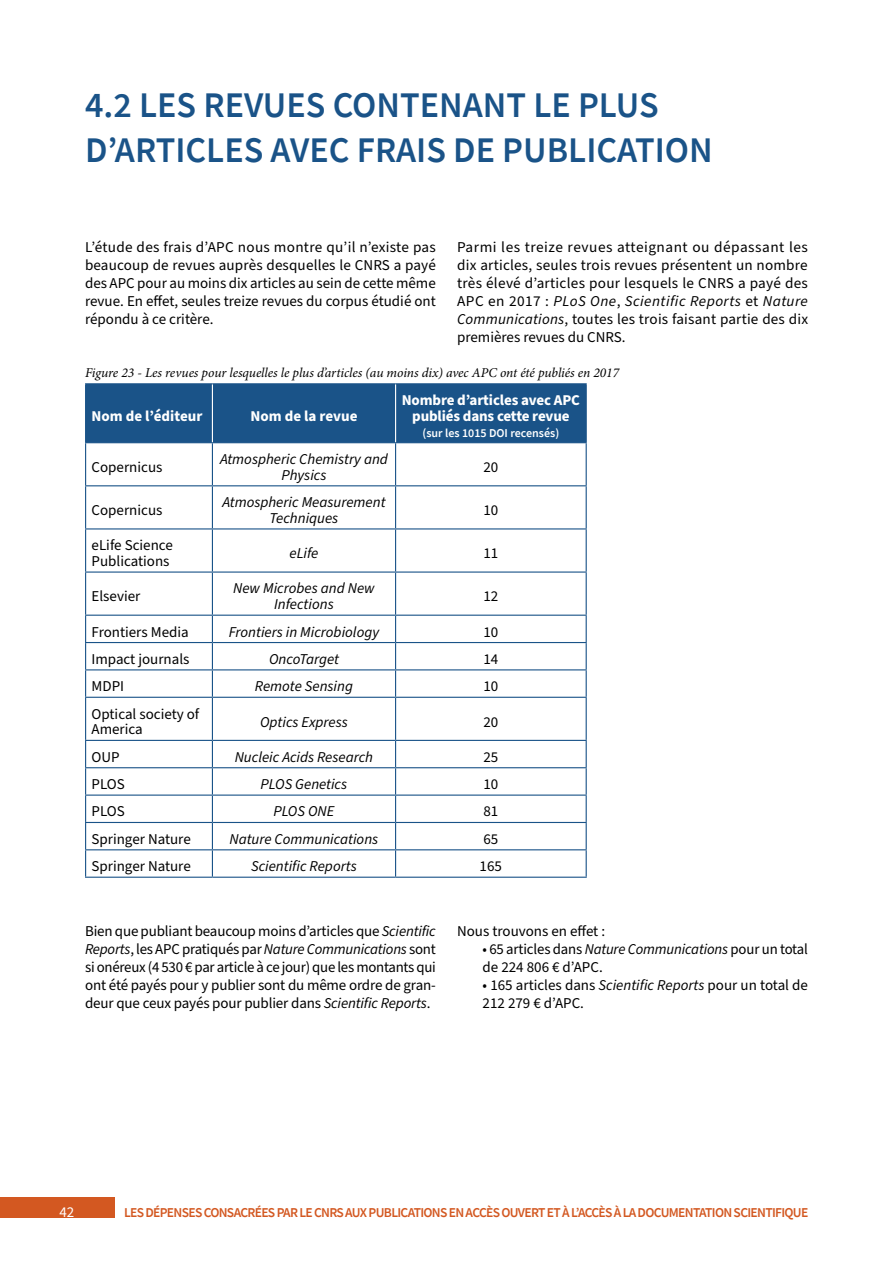
<style>
.page{position:relative;width:893px;height:1263px;background:#fff}
.page>*{position:absolute;margin:0;border:0;box-sizing:border-box;transform-origin:0 0}
.t1{font:600 36px/45px "Source Sans Pro";color:#1a5388}
.t2{font:15px/18px "Source Sans Pro";color:#000}
.t3{font:italic 15px/15.8px "Source Sans Pro";color:#000;text-align:center}
.t4{font:700 15px/15.8px "Source Sans Pro";letter-spacing:-.01em;color:#fff;text-align:center}
.t5{font:15px "Source Sans Pro";color:#fff}
.t6{font:600 13.5px "Source Sans Pro";letter-spacing:-.05em;color:#d35821}
.t7{font:italic 13.5px "Minion Pro";letter-spacing:-.01em;color:#000}
.t8{font:600 12px "Source Sans Pro";color:#fff}
.s1{font-style:italic}
</style>
<div class="page">
<div style="left:0;top:1197px;width:115px;height:21px;background:#d35821"></div>
<div style="left:86px;top:384px;width:500px;height:58px;background:#1a5388"></div>
<hr style="left:85px;top:383px;width:127px;height:1px;background:#1a5388">
<hr style="left:85px;top:384px;width:1px;height:58px;background:#1a5388">
<hr style="left:212px;top:383px;width:184px;height:1px;background:#1a5388">
<hr style="left:396px;top:383px;width:191px;height:1px;background:#1a5388">
<hr style="left:586px;top:384px;width:1px;height:58px;background:#1a5388">
<hr style="left:85px;top:442px;width:127px;height:1px;background:#1a5388">
<hr style="left:85px;top:443px;width:1px;height:42px;background:#1a5388">
<hr style="left:212px;top:442px;width:184px;height:1px;background:#1a5388">
<hr style="left:212px;top:443px;width:1px;height:42px;background:#1a5388">
<hr style="left:396px;top:442px;width:191px;height:1px;background:#1a5388">
<hr style="left:395px;top:443px;width:1px;height:42px;background:#1a5388">
<hr style="left:586px;top:443px;width:1px;height:42px;background:#1a5388">
<hr style="left:85px;top:485px;width:127px;height:1px;background:#1a5388">
<hr style="left:85px;top:486px;width:1px;height:42px;background:#1a5388">
<hr style="left:212px;top:485px;width:184px;height:1px;background:#1a5388">
<hr style="left:212px;top:486px;width:1px;height:42px;background:#1a5388">
<hr style="left:396px;top:485px;width:191px;height:1px;background:#1a5388">
<hr style="left:395px;top:486px;width:1px;height:42px;background:#1a5388">
<hr style="left:586px;top:486px;width:1px;height:42px;background:#1a5388">
<hr style="left:85px;top:528px;width:127px;height:1px;background:#1a5388">
<hr style="left:85px;top:529px;width:1px;height:42px;background:#1a5388">
<hr style="left:212px;top:528px;width:184px;height:1px;background:#1a5388">
<hr style="left:212px;top:529px;width:1px;height:42px;background:#1a5388">
<hr style="left:396px;top:528px;width:191px;height:1px;background:#1a5388">
<hr style="left:395px;top:529px;width:1px;height:42px;background:#1a5388">
<hr style="left:586px;top:529px;width:1px;height:42px;background:#1a5388">
<hr style="left:85px;top:571px;width:127px;height:2px;background:#1a5388">
<hr style="left:85px;top:573px;width:1px;height:42px;background:#1a5388">
<hr style="left:212px;top:571px;width:184px;height:2px;background:#1a5388">
<hr style="left:212px;top:573px;width:1px;height:42px;background:#1a5388">
<hr style="left:396px;top:571px;width:191px;height:2px;background:#1a5388">
<hr style="left:395px;top:573px;width:1px;height:42px;background:#1a5388">
<hr style="left:586px;top:573px;width:1px;height:42px;background:#1a5388">
<hr style="left:85px;top:615px;width:127px;height:1px;background:#1a5388">
<hr style="left:212px;top:615px;width:184px;height:1px;background:#1a5388">
<hr style="left:396px;top:615px;width:191px;height:1px;background:#1a5388">
<hr style="left:85px;top:642px;width:127px;height:1px;background:#1a5388">
<hr style="left:212px;top:642px;width:184px;height:1px;background:#1a5388">
<hr style="left:396px;top:642px;width:191px;height:1px;background:#1a5388">
<hr style="left:85px;top:669px;width:127px;height:1px;background:#1a5388">
<svg style="left:85px;top:616px;width:1px;height:81px"></svg>
<hr style="left:212px;top:669px;width:184px;height:1px;background:#1a5388">
<svg style="left:212px;top:616px;width:1px;height:81px"></svg>
<hr style="left:396px;top:669px;width:191px;height:1px;background:#1a5388">
<svg style="left:395px;top:616px;width:1px;height:81px"></svg>
<svg style="left:586px;top:616px;width:1px;height:81px"></svg>
<hr style="left:85px;top:697px;width:127px;height:1px;background:#1a5388">
<hr style="left:85px;top:698px;width:1px;height:42px;background:#1a5388">
<hr style="left:212px;top:697px;width:184px;height:1px;background:#1a5388">
<hr style="left:212px;top:698px;width:1px;height:42px;background:#1a5388">
<hr style="left:396px;top:697px;width:191px;height:1px;background:#1a5388">
<hr style="left:395px;top:698px;width:1px;height:42px;background:#1a5388">
<hr style="left:586px;top:698px;width:1px;height:42px;background:#1a5388">
<hr style="left:85px;top:740px;width:127px;height:1px;background:#1a5388">
<hr style="left:212px;top:740px;width:184px;height:1px;background:#1a5388">
<hr style="left:396px;top:740px;width:191px;height:1px;background:#1a5388">
<hr style="left:85px;top:767px;width:127px;height:1px;background:#1a5388">
<hr style="left:212px;top:767px;width:184px;height:1px;background:#1a5388">
<hr style="left:396px;top:767px;width:191px;height:1px;background:#1a5388">
<hr style="left:85px;top:794px;width:127px;height:2px;background:#1a5388">
<hr style="left:212px;top:794px;width:184px;height:2px;background:#1a5388">
<hr style="left:396px;top:794px;width:191px;height:2px;background:#1a5388">
<hr style="left:85px;top:822px;width:127px;height:1px;background:#1a5388">
<hr style="left:212px;top:822px;width:184px;height:1px;background:#1a5388">
<hr style="left:396px;top:822px;width:191px;height:1px;background:#1a5388">
<hr style="left:85px;top:849px;width:127px;height:1px;background:#1a5388">
<svg style="left:85px;top:741px;width:1px;height:136px"></svg>
<hr style="left:212px;top:849px;width:184px;height:1px;background:#1a5388">
<svg style="left:212px;top:741px;width:1px;height:136px"></svg>
<hr style="left:396px;top:849px;width:191px;height:1px;background:#1a5388">
<svg style="left:395px;top:741px;width:1px;height:136px"></svg>
<svg style="left:586px;top:741px;width:1px;height:136px"></svg>
<hr style="left:85px;top:877px;width:127px;height:1px;background:#1a5388">
<hr style="left:212px;top:877px;width:184px;height:1px;background:#1a5388">
<hr style="left:396px;top:877px;width:191px;height:1px;background:#1a5388">
<hr style="left:212px;top:384px;width:1px;height:58px;background:#fff">
<hr style="left:395px;top:384px;width:1px;height:58px;background:#fff">
<h1 class="t1" style="left:85px;top:82px;width:629px">4.2 LES REVUES CONTENANT LE PLUS<br>D’ARTICLES AVEC FRAIS DE PUBLICATION</h1>
<p class="t2" style="left:85px;top:239px;width:352px;text-align:justify">L’étude des frais d’APC nous montre qu’il n’existe pas beaucoup de revues auprès desquelles le CNRS a payé des APC pour au moins dix articles au sein de cette même revue. En effet, seules treize revues du corpus étudié ont répondu à ce critère.</p>
<p class="t2" style="left:457px;top:239px;width:352px;text-align:justify">Parmi les treize revues atteignant ou dépassant les dix articles, seules trois revues présentent un nombre très élevé d’articles pour lesquels le CNRS a payé des APC en 2017 : <span class="s1">PLoS One</span>, <span class="s1">Scientific Reports</span> et <span class="s1">Nature Communications</span>, toutes les trois faisant partie des dix premières revues du CNRS.</p>
<p class="t7" style="left:85px;top:363px;width:536px">Figure 23 - Les revues pour lesquelles le plus d’articles (au moins dix) avec APC ont été publiés en 2017</p>
<p class="t4" style="left:92px;top:408px;width:112px">Nom de l’éditeur</p>
<p class="t4" style="left:251px;top:408px;width:108px">Nom de la revue</p>
<p class="t4" style="left:402px;top:393px;width:180px">Nombre d’articles avec APC publiés dans cette revue</p>
<p class="t8" style="left:422px;top:425px;width:138px">(sur les 1015 DOI recensés)</p>
<p class="t2" style="left:92px;top:458px;width:72px">Copernicus</p>
<p class="t3" style="left:220px;top:452px;width:169px">Atmospheric Chemistry and<br>Physics</p>
<p class="t2" style="left:483px;top:458px;width:16px">20</p>
<p class="t2" style="left:92px;top:502px;width:72px">Copernicus</p>
<p class="t3" style="left:222px;top:495px;width:165px">Atmospheric Measurement<br>Techniques</p>
<p class="t2" style="left:483px;top:502px;width:16px">10</p>
<p class="t2" style="left:92px;top:538px;width:83px;line-height:15.8px">eLife Science<br>Publications</p>
<p class="t3" style="left:289px;top:546px;width:30px">eLife</p>
<p class="t2" style="left:483px;top:545px;width:16px">11</p>
<p class="t2" style="left:92px;top:588px;width:50px">Elsevier</p>
<p class="t3" style="left:233px;top:581px;width:143px">New Microbes and New<br>Infections</p>
<p class="t2" style="left:483px;top:588px;width:16px">12</p>
<p class="t2" style="left:92px;top:623px;width:99px">Frontiers Media</p>
<p class="t3" style="left:229px;top:624px;width:152px">Frontiers in Microbiology</p>
<p class="t2" style="left:483px;top:623px;width:16px">10</p>
<p class="t2" style="left:92px;top:650px;width:99px">Impact journals</p>
<p class="t3" style="left:269px;top:651px;width:71px">OncoTarget</p>
<p class="t2" style="left:483px;top:650px;width:16px">14</p>
<p class="t2" style="left:92px;top:678px;width:34px">MDPI</p>
<p class="t3" style="left:255px;top:679px;width:100px">Remote Sensing</p>
<p class="t2" style="left:483px;top:678px;width:16px">10</p>
<p class="t2" style="left:92px;top:706px;width:109px;line-height:15.8px">Optical society of<br>America</p>
<p class="t3" style="left:260px;top:714px;width:89px">Optics Express</p>
<p class="t2" style="left:483px;top:713px;width:16px">20</p>
<p class="t2" style="left:92px;top:748px;width:30px">OUP</p>
<p class="t3" style="left:235px;top:749px;width:140px">Nucleic Acids Research</p>
<p class="t2" style="left:483px;top:748px;width:16px">25</p>
<p class="t2" style="left:92px;top:776px;width:35px">PLOS</p>
<p class="t3" style="left:261px;top:777px;width:88px">PLOS Genetics</p>
<p class="t2" style="left:483px;top:776px;width:16px">10</p>
<p class="t2" style="left:91px;top:803px;width:35px">PLOS</p>
<p class="t3" style="left:273px;top:804px;width:62px">PLOS ONE</p>
<p class="t2" style="left:483px;top:803px;width:16px">81</p>
<p class="t2" style="left:91px;top:830px;width:101px">Springer Nature</p>
<p class="t3" style="left:230px;top:831px;width:150px">Nature Communications</p>
<p class="t2" style="left:483px;top:830px;width:16px">65</p>
<p class="t2" style="left:91px;top:858px;width:101px">Springer Nature</p>
<p class="t3" style="left:251px;top:859px;width:107px">Scientific Reports</p>
<p class="t2" style="left:480px;top:858px;width:24px">165</p>
<p class="t2" style="left:85px;top:923px;width:352px;text-align:justify">Bien que publiant beaucoup moins d’articles que <span class="s1">Scientific Reports</span>, les APC pratiqués par <span class="s1">Nature Communications</span> sont si onéreux (4 530 € par article à ce jour) que les montants qui ont été payés pour y publier sont du même ordre de gran&shy;deur que ceux payés pour publier dans <span class="s1">Scientific Reports</span>.</p>
<p class="t2" style="left:457px;top:923px;width:150px">Nous trouvons en effet :</p>
<p class="t2" style="left:483px;top:941px;width:327px">• 65 articles dans <span class="s1">Nature Communications</span> pour un total de 224 806 € d’APC.</p>
<p class="t2" style="left:483px;top:977px;width:327px">• 165 articles dans <span class="s1">Scientific Reports</span> pour un total de<br>212 279 € d’APC.</p>
<p class="t5" style="left:60px;top:1202px;width:16px">42</p>
<p class="t6" style="left:124px;top:1204px;width:686px">LES DÉPENSES CONSACRÉES PAR LE CNRS AUX PUBLICATIONS EN ACCÈS OUVERT ET À L’ACCÈS À LA DOCUMENTATION SCIENTIFIQUE</p>
</div>
